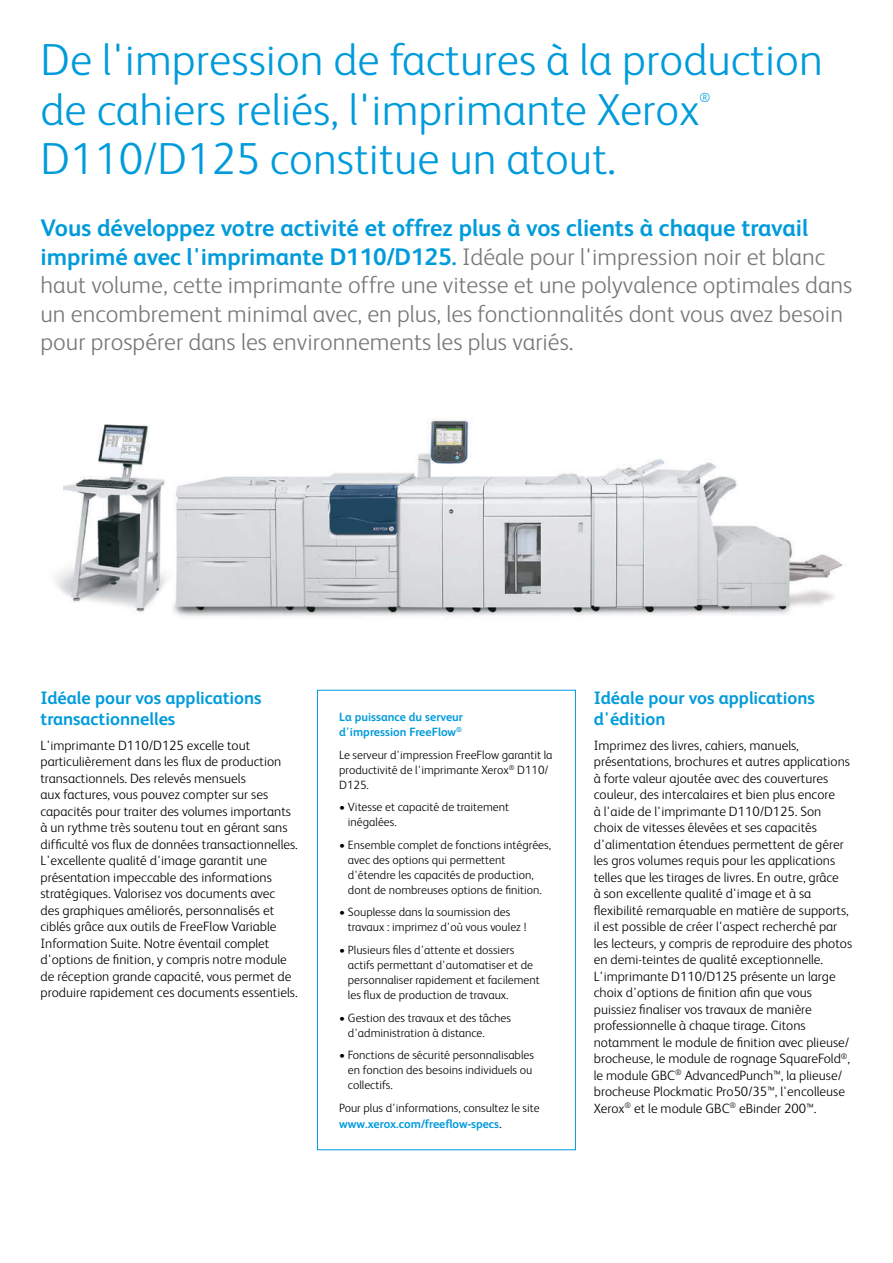
<style>
.page{position:relative;width:893px;height:1263px;background:#fff}
.page>*{position:absolute;margin:0;border:0;box-sizing:border-box;transform-origin:0 0}
.t1{font:300 45px/49.5px "Xerox Sans";color:#009bdb}
.t2{font:300 24px/28.5px "Xerox Sans";color:#77787b}
.t3{font:700 18px/21px "Xerox Sans";color:#009bdb}
.t4{font:300 13.5px/16.5px "Xerox Sans";color:#000}
.t5{font:300 13.05px "Xerox Sans";color:#009bdb}
.t6{font:300 12px/15px "Xerox Sans";color:#000}
.t7{font:700 12px/15px "Xerox Sans";color:#009bdb}
.s1{font-weight:700;color:#009bdb}
.s2{font-size:13.5px}
</style>
<div class="page">
<div style="left:317px;top:690px;width:259px;height:460px;border:1px solid #009bdb"></div>
<img style="left:55px;top:418px;width:788px;height:198px">
<h1 class="t1" style="left:40px;top:33px;width:784px">De l'impression de factures à la production de cahiers reliés, l'imprimante Xerox</h1>
<p class="t5" style="left:699px;top:89px;width:12px">®</p>
<h1 class="t1" style="left:40px;top:132px;width:577px">D110/D125 constitue un atout.</h1>
<p class="t2" style="left:40px;top:213px;width:813px"><span class="s1">Vous développez votre activité et offrez plus à vos clients à chaque travail imprimé avec l'imprimante D110/D125.</span> Idéale pour l'impression noir et blanc haut volume, cette imprimante offre une vitesse et une polyvalence optimales dans un encombrement minimal avec, en plus, les fonctionnalités dont vous avez besoin pour prospérer dans les environnements les plus variés.</p>
<h3 class="t3" style="left:40px;top:687px;width:223px">Idéale pour vos applications transactionnelles</h3>
<p class="t4" style="left:40px;top:736px;width:259px">L'imprimante D110/D125 excelle tout particulièrement dans les flux de production transactionnels. Des relevés mensuels<br>aux factures, vous pouvez compter sur ses capacités pour traiter des volumes importants à un rythme très soutenu tout en gérant sans difficulté vos flux de données transactionnelles.<br>L'excellente qualité d'image garantit une présentation impeccable des informations stratégiques. Valorisez vos documents avec<br>des graphiques améliorés, personnalisés et ciblés grâce aux outils de FreeFlow Variable Information Suite. Notre éventail complet d'options de finition, y compris notre module de réception grande capacité, vous permet de produire rapidement ces documents essentiels.</p>
<p class="t7" style="left:339px;top:709px;width:125px">La puissance du serveur d'impression FreeFlow<sup>®</sup></p>
<p class="t6" style="left:339px;top:746px;width:215px">Le serveur d'impression FreeFlow garantit la productivité de l'imprimante Xerox<sup>®</sup> D110/<br>D125.</p>
<p class="t6" style="left:348px;top:799px;width:163px;text-indent:-9px">• Vitesse et capacité de traitement inégalées.</p>
<p class="t6" style="left:348px;top:837px;width:205px;text-indent:-9px">• Ensemble complet de fonctions intégrées, avec des options qui permettent d'étendre les capacités de production, dont de nombreuses options de finition.</p>
<p class="t6" style="left:348px;top:904px;width:180px;text-indent:-9px">• Souplesse dans la soumission des travaux : imprimez d'où vous voulez !</p>
<p class="t6" style="left:348px;top:942px;width:193px;text-indent:-9px">• Plusieurs files d'attente et dossiers actifs permettant d'automatiser et de personnaliser rapidement et facilement les flux de production de travaux.</p>
<p class="t6" style="left:348px;top:1009px;width:165px;text-indent:-9px">• Gestion des travaux et des tâches d'administration à distance.</p>
<p class="t6" style="left:348px;top:1047px;width:188px;text-indent:-9px">• Fonctions de sécurité personnalisables en fonction des besoins individuels ou collectifs.</p>
<p class="t6" style="left:339px;top:1099px;width:202px;line-height:16.5px">Pour plus d'informations, consultez le site <span class="s1">www.xerox.com/freeflow-specs</span><span class="s2">.</span></p>
<h3 class="t3" style="left:594px;top:687px;width:223px">Idéale pour vos applications d'édition</h3>
<p class="t4" style="left:594px;top:736px;width:260px">Imprimez des livres, cahiers, manuels, présentations, brochures et autres applications à forte valeur ajoutée avec des couvertures couleur, des intercalaires et bien plus encore<br>à l'aide de l'imprimante D110/D125. Son choix de vitesses élevées et ses capacités d'alimentation étendues permettent de gérer les gros volumes requis pour les applications telles que les tirages de livres. En outre, grâce<br>à son excellente qualité d'image et à sa flexibilité remarquable en matière de supports, il est possible de créer l'aspect recherché par les lecteurs, y compris de reproduire des photos en demi-teintes de qualité exceptionnelle.<br>L'imprimante D110/D125 présente un large choix d'options de finition afin que vous puissiez finaliser vos travaux de manière professionnelle à chaque tirage. Citons notamment le module de finition avec plieuse/ brocheuse, le module de rognage SquareFold<sup>®</sup>, le module GBC<sup>®</sup> AdvancedPunch™, la plieuse/ brocheuse Plockmatic Pro50/35™, l'encolleuse Xerox<sup>®</sup> et le module GBC<sup>®</sup> eBinder 200™.</p>
</div>
